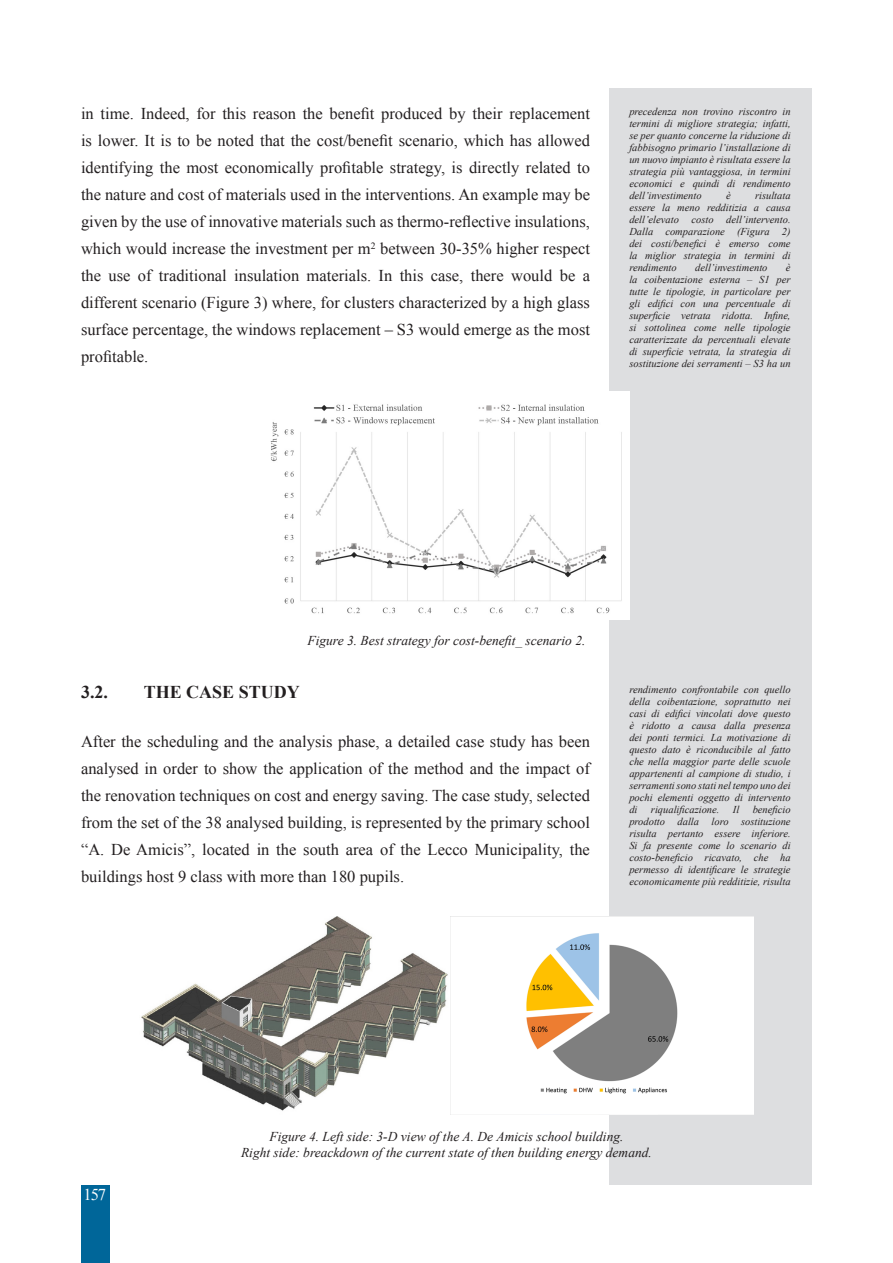
<style>
.page{position:relative;width:893px;height:1263px;background:#fff}
.page>*{position:absolute;margin:0;border:0;box-sizing:border-box;transform-origin:0 0}
.t1{font:700 18px "Times New Roman";color:#231f20}
.t2{font:16.5px/27px "Times New Roman";color:#231f20;text-align:justify}
.t3{font:16.5px "Times New Roman";color:#fff}
.t4{font:italic 13.5px "Times New Roman";color:#231f20}
.t5{font:italic 10.5px/12px "Times New Roman";color:#231f20;text-align:justify}
</style>
<div class="page">
<div style="left:609px;top:88px;width:203px;height:1097px;background:#dddee0"></div>
<div style="left:81px;top:1185px;width:28px;height:78px;background:#069"></div>
<img style="left:270px;top:392px;width:359px;height:228px">
<img style="left:141px;top:917px;width:612px;height:198px">
<p class="t2" style="left:81px;top:100px;width:510px">in time. Indeed, for this reason the benefit produced by their replacement is lower. It is to be noted that the cost/benefit scenario, which has allowed identifying the most economically profitable strategy, is directly related to the nature and cost of materials used in the interventions. An example may be given by the use of innovative materials such as thermo-reflective insulations, which would increase the investment per m<sup>2</sup> between 30-35% higher respect the use of traditional insulation materials. In this case, there would be a different scenario (Figure 3) where, for clusters characterized by a high glass surface percentage, the windows replacement – S3 would emerge as the most profitable.</p>
<p class="t5" style="left:629px;top:106px;width:163px">precedenza non trovino riscontro in termini di migliore strategia; infatti, se per quanto concerne la riduzione di fabbisogno primario l’installazione di un nuovo impianto è risultata essere la strategia più vantaggiosa, in termini economici e quindi di rendimento dell’investimento</p>
<p class="t5" style="left:629px;top:190px;width:163px;text-indent:126px">risultata essere la meno redditizia a causa dell’elevato costo dell’intervento.<br>Dalla comparazione (Figura 2) dei costi/benefici è emerso come la miglior strategia in termini di rendimento</p>
<p class="t5" style="left:726px;top:190px;width:6px">è</p>
<p class="t5" style="left:695px;top:262px;width:74px">dell’investimento</p>
<p class="t5" style="left:629px;top:262px;width:163px;text-indent:157px">è la coibentazione esterna – S1 per tutte le tipologie, in particolare per gli edifici con una percentuale di superficie vetrata ridotta. Infine, si sottolinea come nelle tipologie caratterizzate da percentuali elevate di superficie vetrata, la strategia di sostituzione dei serramenti – S3 ha un</p>
<p class="t4" style="left:307px;top:632px;width:280px">Figure 3. Best strategy for cost-benefit_ scenario 2.</p>
<p class="t1" style="left:81px;top:679px;width:29px">3.2.</p>
<p class="t1" style="left:144px;top:679px;width:158px">THE CASE STUDY</p>
<p class="t2" style="left:81px;top:727px;width:510px">After the scheduling and the analysis phase, a detailed case study has been analysed in order to show the application of the method and the impact of the renovation techniques on cost and energy saving. The case study, selected from the set of the 38 analysed building, is represented by the primary school “A. De Amicis”, located in the south area of the Lecco Municipality, the buildings host 9 class with more than 180 pupils.</p>
<p class="t5" style="left:629px;top:683px;width:163px">rendimento confrontabile con quello della coibentazione, soprattutto nei casi di edifici vincolati dove questo è ridotto a causa dalla presenza dei ponti termici. La motivazione di questo dato è riconducibile al fatto che nella maggior parte delle scuole appartenenti al campione di studio, i serramenti sono stati nel tempo uno dei pochi elementi oggetto di intervento di</p>
<p class="t5" style="left:629px;top:803px;width:163px;text-indent:123px">beneficio prodotto dalla loro sostituzione risulta pertanto essere inferiore.<br>Si fa presente come lo scenario di costo-beneficio ricavato, che ha permesso di identificare le strategie economicamente più redditizie, risulta</p>
<p class="t5" style="left:651px;top:803px;width:70px">riqualificazione.</p>
<p class="t5" style="left:733px;top:803px;width:8px">Il</p>
<h2 class="t3" style="left:84px;top:1184px;width:24px">157</h2>
<p class="t4" style="left:269px;top:1127px;width:356px">Figure 4. Left side: 3-D view of the A. De Amicis school building.</p>
<p class="t4" style="left:241px;top:1143px;width:412px">Right side: breackdown of the current state of then building energy demand.</p>
</div>
